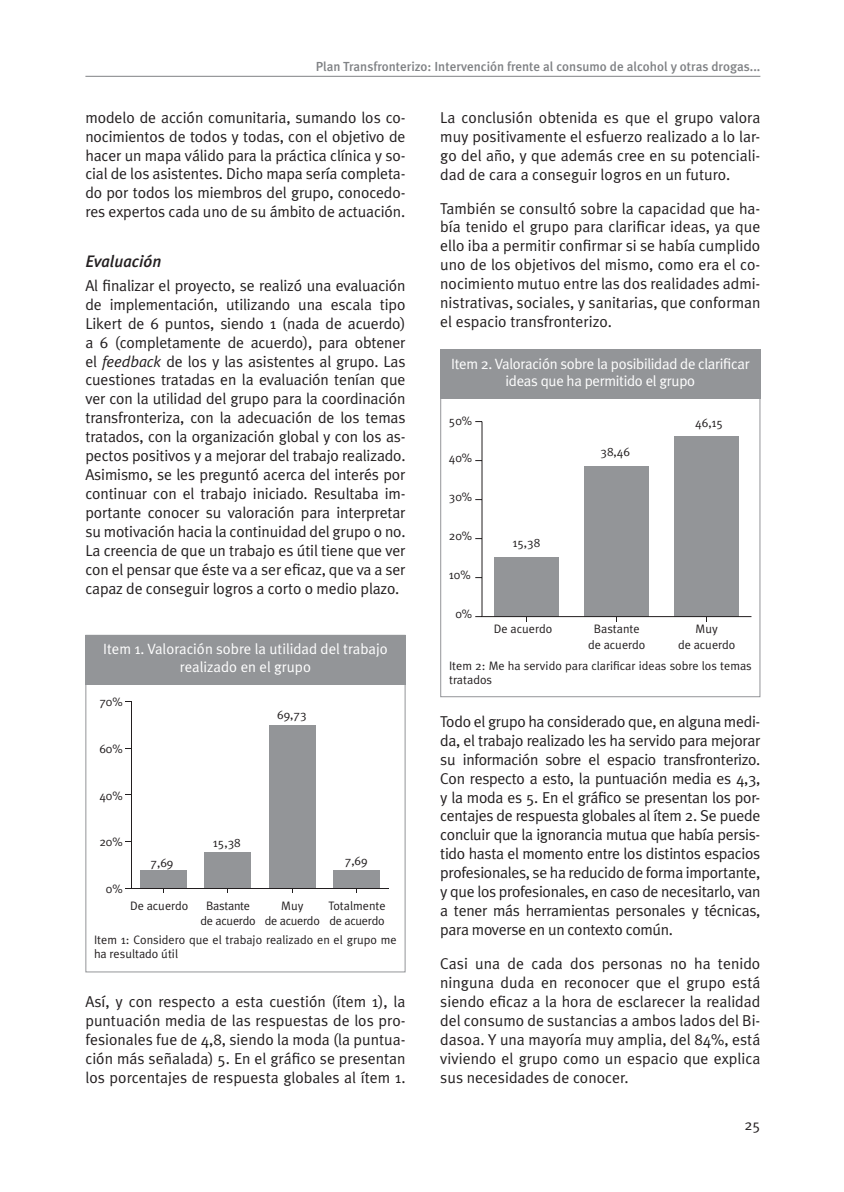
<style>
.page{position:relative;width:844px;height:1192px;background:#fff}
.page>*{position:absolute;margin:0;border:0;box-sizing:border-box;transform-origin:0 0}
.t1{font:italic 500 16.62px "Meta Plus";color:#231f20}
.t2{font:15.75px/18.9px "Meta Plus Normal";color:#231f20;text-align:justify}
.t3{font:14.88px/17.8px "Meta Plus Normal";letter-spacing:-.02em;color:#fff;text-align:center}
.t4{font:14.88px/17.8px "Meta Plus Normal";color:#fff;text-align:center}
.t5{font:14.88px "Meta Plus Normal";color:#231f20}
.t6{font:500 13.12px "Meta Plus";color:#808285}
.t7{font:12.25px/15.8px "Meta Plus Normal";color:#231f20}
.t8{font:12.25px/15.8px "Meta Plus Normal";letter-spacing:-.02em;color:#231f20;text-align:center}
.s1{font-style:italic}
</style>
<div class="page">
<hr style="left:85px;top:76px;width:675px;height:1px;background:#808285">
<div style="left:85px;top:635px;width:320px;height:50px;background:#939598"></div>
<hr style="left:131px;top:701px;width:1px;height:187px;background:#231f20">
<div style="left:140px;top:870px;width:47px;height:18px;background:#939598"></div>
<div style="left:205px;top:852px;width:46px;height:36px;background:#939598"></div>
<div style="left:269px;top:725px;width:46px;height:163px;background:#939598"></div>
<div style="left:333px;top:870px;width:47px;height:18px;background:#939598"></div>
<hr style="left:131px;top:887px;width:258px;height:1px;background:#231f20">
<div style="left:440px;top:349px;width:320px;height:50px;background:#939598"></div>
<hr style="left:481px;top:421px;width:1px;height:195px;background:#231f20">
<div style="left:494px;top:556px;width:65px;height:60px;background:#939598"></div>
<div style="left:584px;top:466px;width:65px;height:150px;background:#939598"></div>
<div style="left:674px;top:436px;width:65px;height:180px;background:#939598"></div>
<hr style="left:482px;top:616px;width:269px;height:1px;background:#231f20">
<p class="t6" style="left:316px;top:59px;width:446px">Plan Transfronterizo: Intervención frente al consumo de alcohol y otras drogas...</p>
<p class="t2" style="left:85px;top:108px;width:321px">modelo de acción comunitaria, sumando los co&shy;nocimientos de todos y todas, con el objetivo de hacer un mapa válido para la práctica clínica y so&shy;cial de los asistentes. Dicho mapa sería completa&shy;do por todos los miembros del grupo, conocedo&shy;res expertos cada uno de su ámbito de actuación.</p>
<p class="t1" style="left:85px;top:252px;width:77px">Evaluación</p>
<p class="t2" style="left:85px;top:276px;width:322px">Al finalizar el proyecto, se realizó una evaluación de implementación, utilizando una escala tipo Likert de 6 puntos, siendo 1 (nada de acuerdo) a 6 (completamente de acuerdo), para obtener el <span class="s1">feedback</span> de los y las asistentes al grupo. Las cuestiones tratadas en la evaluación tenían que ver con la utilidad del grupo para la coordinación transfronteriza, con la adecuación de los temas tratados, con la organización global y con los as&shy;pectos positivos y a mejorar del trabajo realizado.<br>Asimismo, se les preguntó acerca del interés por continuar con el trabajo iniciado. Resultaba im&shy;portante conocer su valoración para interpretar su motivación hacia la continuidad del grupo o no.<br>La creencia de que un trabajo es útil tiene que ver con el pensar que éste va a ser eficaz, que va a ser capaz de conseguir logros a corto o medio plazo.</p>
<p class="t4" style="left:103px;top:640px;width:286px">Item 1. Valoración sobre la utilidad del trabajo realizado en el grupo</p>
<p class="t7" style="left:99px;top:693px;width:25px">70%</p>
<p class="t7" style="left:99px;top:740px;width:25px">60%</p>
<p class="t7" style="left:99px;top:788px;width:25px">40%</p>
<p class="t7" style="left:99px;top:834px;width:25px">20%</p>
<p class="t7" style="left:106px;top:880px;width:18px">0%</p>
<p class="t7" style="left:277px;top:706px;width:31px">69,73</p>
<p class="t7" style="left:213px;top:834px;width:29px">15,38</p>
<p class="t7" style="left:151px;top:854px;width:24px">7,69</p>
<p class="t7" style="left:345px;top:853px;width:24px">7,69</p>
<p class="t7" style="left:130px;top:897px;width:60px">De acuerdo</p>
<p class="t8" style="left:200px;top:897px;width:57px">Bastante de acuerdo</p>
<p class="t8" style="left:265px;top:897px;width:57px">Muy<br>de acuerdo</p>
<p class="t7" style="left:328px;top:897px;width:59px">Totalmente de acuerdo</p>
<p class="t7" style="left:94px;top:931px;width:304px;line-height:14.7px">Item 1: Considero que el trabajo realizado en el grupo me ha resultado útil</p>
<p class="t2" style="left:85px;top:992px;width:322px">Así, y con respecto a esta cuestión (ítem 1), la puntuación media de las respuestas de los pro&shy;fesionales fue de 4,8, siendo la moda (la puntua&shy;ción más señalada) 5. En el gráfico se presentan los porcentajes de respuesta globales al ítem 1.</p>
<p class="t2" style="left:440px;top:108px;width:321px">La conclusión obtenida es que el grupo valora muy positivamente el esfuerzo realizado a lo lar&shy;go del año, y que además cree en su potenciali&shy;dad de cara a conseguir logros en un futuro.</p>
<p class="t2" style="left:440px;top:198px;width:321px">También se consultó sobre la capacidad que ha&shy;bía tenido el grupo para clarificar ideas, ya que ello iba a permitir confirmar si se había cumplido uno de los objetivos del mismo, como era el co&shy;nocimiento mutuo entre las dos realidades admi&shy;nistrativas, sociales, y sanitarias, que conforman el espacio transfronterizo.</p>
<p class="t3" style="left:451px;top:354px;width:300px">Item 2. Valoración sobre la posibilidad de clarificar ideas que ha permitido el grupo</p>
<p class="t7" style="left:449px;top:412px;width:25px">50%</p>
<p class="t7" style="left:449px;top:450px;width:25px">40%</p>
<p class="t7" style="left:449px;top:489px;width:25px">30%</p>
<p class="t7" style="left:449px;top:527px;width:25px">20%</p>
<p class="t7" style="left:449px;top:566px;width:23px">10%</p>
<p class="t7" style="left:455px;top:605px;width:18px">0%</p>
<p class="t7" style="left:512px;top:534px;width:29px">15,38</p>
<p class="t7" style="left:600px;top:444px;width:31px">38,46</p>
<p class="t7" style="left:695px;top:415px;width:29px">46,15</p>
<p class="t7" style="left:494px;top:621px;width:60px">De acuerdo</p>
<p class="t7" style="left:588px;top:621px;width:59px;text-align:center">Bastante de acuerdo</p>
<p class="t7" style="left:678px;top:621px;width:59px;text-align:center">Muy<br>de acuerdo</p>
<p class="t7" style="left:449px;top:657px;width:304px;line-height:14.7px">Item 2: Me ha servido para clarificar ideas sobre los temas tratados</p>
<p class="t2" style="left:440px;top:711px;width:321px">Todo el grupo ha considerado que, en alguna medi&shy;da, el trabajo realizado les ha servido para mejorar su información sobre el espacio transfronterizo.<br>Con respecto a esto, la puntuación media es 4,3, y la moda es 5. En el gráfico se presentan los por&shy;centajes de respuesta globales al ítem 2. Se puede concluir que la ignorancia mutua que había persis&shy;tido hasta el momento entre los distintos espacios profesionales, se ha reducido de forma importante, y que los profesionales, en caso de necesitarlo, van a tener más herramientas personales y técnicas, para moverse en un contexto común.</p>
<p class="t2" style="left:440px;top:954px;width:322px">Casi una de cada dos personas no ha tenido ninguna duda en reconocer que el grupo está siendo eficaz a la hora de esclarecer la realidad del consumo de sustancias a ambos lados del Bi&shy;dasoa. Y una mayoría muy amplia, del 84%, está viviendo el grupo como un espacio que explica sus necesidades de conocer.</p>
<p class="t5" style="left:744px;top:1115px;width:17px">25</p>
</div>
